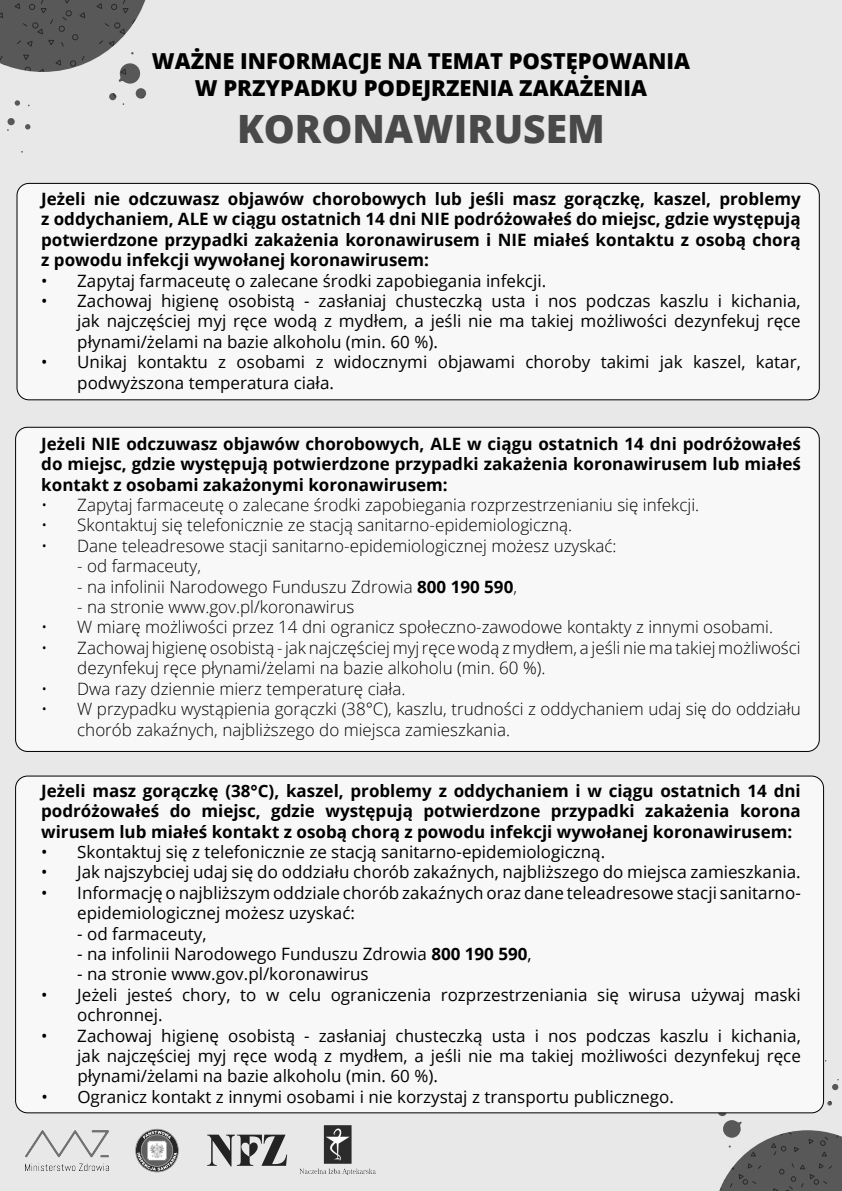
<style>
.page{position:relative;width:842px;height:1191px;background:#e8e8e8}
.page>*{position:absolute;margin:0;border:0;box-sizing:border-box;transform-origin:0 0}
.t1{font:800 39px "Open Sans";color:#494949}
.t2{font:800 22px/26.4px "Open Sans";color:#000;text-align:center}
.t3{font:17px/20.4px "Open Sans";color:#000}
.t4{font:300 17px/20.4px "Open Sans";color:#000}
.t5{font:700 17px/20.4px "Open Sans";color:#000;text-align:justify}
.s1{font-weight:700}
</style>
<div class="page">
<svg style="left:531px;top:779px;width:311px;height:412px;background:#c5c5c5"></svg>
<div style="left:16px;top:776px;width:807px;height:336px;background:#f8f8f8;border-radius:12px"></div>
<svg style="left:0;top:0;width:360px;height:475px;background:#d5d5d5"></svg>
<div style="left:17px;top:183px;width:802px;height:217px;background:#f8f8f8;border-radius:12px"></div>
<div style="left:17px;top:183px;width:803px;height:217px;border:1px solid #000;border-radius:12px"></div>
<div style="left:16px;top:427px;width:803px;height:324px;background:#f8f8f8;border-radius:12px"></div>
<svg style="left:207px;top:1134px;width:80px;height:32px;background:#949494"></svg>
<img style="left:25px;top:1130px;width:84px;height:40px">
<svg style="left:135px;top:1128px;width:44px;height:44px;background:#9d9d9d"></svg>
<img style="left:299px;top:1125px;width:77px;height:50px">
<p class="t2" style="left:152px;top:47px;width:540px">WAŻNE INFORMACJE NA TEMAT POSTĘPOWANIA<br>W PRZYPADKU PODEJRZENIA ZAKAŻENIA</p>
<h1 class="t1" style="left:237px;top:99px;width:369px">KORONAWIRUSEM</h1>
<p class="t5" style="left:41px;top:188px;width:761px">Jeżeli nie odczuwasz objawów chorobowych lub jeśli masz gorączkę, kaszel, problemy z oddychaniem, ALE w ciągu ostatnich 14 dni NIE podróżowałeś do miejsc, gdzie występują potwierdzone przypadki zakażenia koronawirusem i NIE miałeś kontaktu z osobą chorą z powodu infekcji wywołanej koronawirusem:</p>
<p class="t3" style="left:41px;top:270px;width:506px">• Zapytaj farmaceutę o zalecane środki zapobiegania infekcji.</p>
<p class="t3" style="left:77px;top:290px;width:725px;text-align:justify;text-indent:-36px">• Zachowaj higienę osobistą - zasłaniaj chusteczką usta i nos podczas kaszlu i kichania, jak najczęściej myj ręce wodą z mydłem, a jeśli nie ma takiej możliwości dezynfekuj ręce płynami/żelami na bazie alkoholu (min. 60 %).</p>
<p class="t3" style="left:77px;top:351px;width:725px;text-indent:-36px">• Unikaj kontaktu z osobami z widocznymi objawami choroby takimi jak kaszel, katar, podwyższona temperatura ciała.</p>
<p class="t5" style="left:41px;top:433px;width:761px">Jeżeli NIE odczuwasz objawów chorobowych, ALE w ciągu ostatnich 14 dni podróżowałeś do miejsc, gdzie występują potwierdzone przypadki zakażenia koronawirusem lub miałeś kontakt z osobami zakażonymi koronawirusem:</p>
<p class="t4" style="left:41px;top:494px;width:659px">• Zapytaj farmaceutę o zalecane środki zapobiegania rozprzestrzenianiu się infekcji.</p>
<p class="t4" style="left:41px;top:514px;width:532px">• Skontaktuj się telefonicznie ze stacją sanitarno-epidemiologiczną.</p>
<p class="t4" style="left:41px;top:535px;width:577px">• Dane teleadresowe stacji sanitarno-epidemiologicznej możesz uzyskać:</p>
<p class="t4" style="left:77px;top:555px;width:125px">- od farmaceuty,</p>
<p class="t4" style="left:77px;top:576px;width:441px">- na infolinii Narodowego Funduszu Zdrowia <span class="s1">800 190 590</span>,</p>
<p class="t4" style="left:77px;top:596px;width:279px">- na stronie www.gov.pl/koronawirus</p>
<p class="t4" style="left:41px;top:616px;width:733px">• W miarę możliwości przez 14 dni ogranicz społeczno-zawodowe kontakty z innymi osobami.</p>
<p class="t4" style="left:77px;top:637px;width:725px;text-indent:-36px">• Zachowaj higienę osobistą -jak najczęściej myj ręce wodą z mydłem, a jeśli nie ma takiej możliwości dezynfekuj ręce płynami/żelami na bazie alkoholu (min. 60 %).</p>
<p class="t4" style="left:41px;top:678px;width:366px">• Dwa razy dziennie mierz temperaturę ciała.</p>
<p class="t4" style="left:77px;top:698px;width:725px;text-indent:-36px">• W przypadku wystąpienia gorączki (38°C), kaszlu, trudności z oddychaniem udaj się do oddziału chorób zakaźnych, najbliższego do miejsca zamieszkania.</p>
<p class="t5" style="left:41px;top:780px;width:761px">Jeżeli masz gorączkę (38°C), kaszel, problemy z oddychaniem i w ciągu ostatnich 14 dni podróżowałeś do miejsc, gdzie występują potwierdzone przypadki zakażenia korona wirusem lub miałeś kontakt z osobą chorą z powodu infekcji wywołanej koronawirusem:</p>
<p class="t3" style="left:41px;top:841px;width:565px">• Skontaktuj się z telefonicznie ze stacją sanitarno-epidemiologiczną.</p>
<p class="t3" style="left:41px;top:861px;width:761px">• Jak najszybciej udaj się do oddziału chorób zakaźnych, najbliższego do miejsca zamieszkania.</p>
<p class="t3" style="left:77px;top:882px;width:725px;text-indent:-36px">• Informację o najbliższym oddziale chorób zakaźnych oraz dane teleadresowe stacji sanitarno&shy;epidemiologicznej możesz uzyskać:</p>
<p class="t3" style="left:77px;top:922px;width:131px">- od farmaceuty,</p>
<p class="t3" style="left:77px;top:943px;width:456px">- na infolinii Narodowego Funduszu Zdrowia <span class="s1">800 190 590</span>,</p>
<p class="t3" style="left:77px;top:963px;width:293px">- na stronie www.gov.pl/koronawirus</p>
<p class="t3" style="left:77px;top:984px;width:725px;text-indent:-36px">• Jeżeli jesteś chory, to w celu ograniczenia rozprzestrzeniania się wirusa używaj maski ochronnej.</p>
<p class="t3" style="left:77px;top:1024px;width:725px;text-align:justify;text-indent:-36px">• Zachowaj higienę osobistą - zasłaniaj chusteczką usta i nos podczas kaszlu i kichania, jak najczęściej myj ręce wodą z mydłem, a jeśli nie ma takiej możliwości dezynfekuj ręce płynami/żelami na bazie alkoholu (min. 60 %).</p>
<p class="t3" style="left:41px;top:1086px;width:634px">• Ogranicz kontakt z innymi osobami i nie korzystaj z transportu publicznego.</p>
</div>
